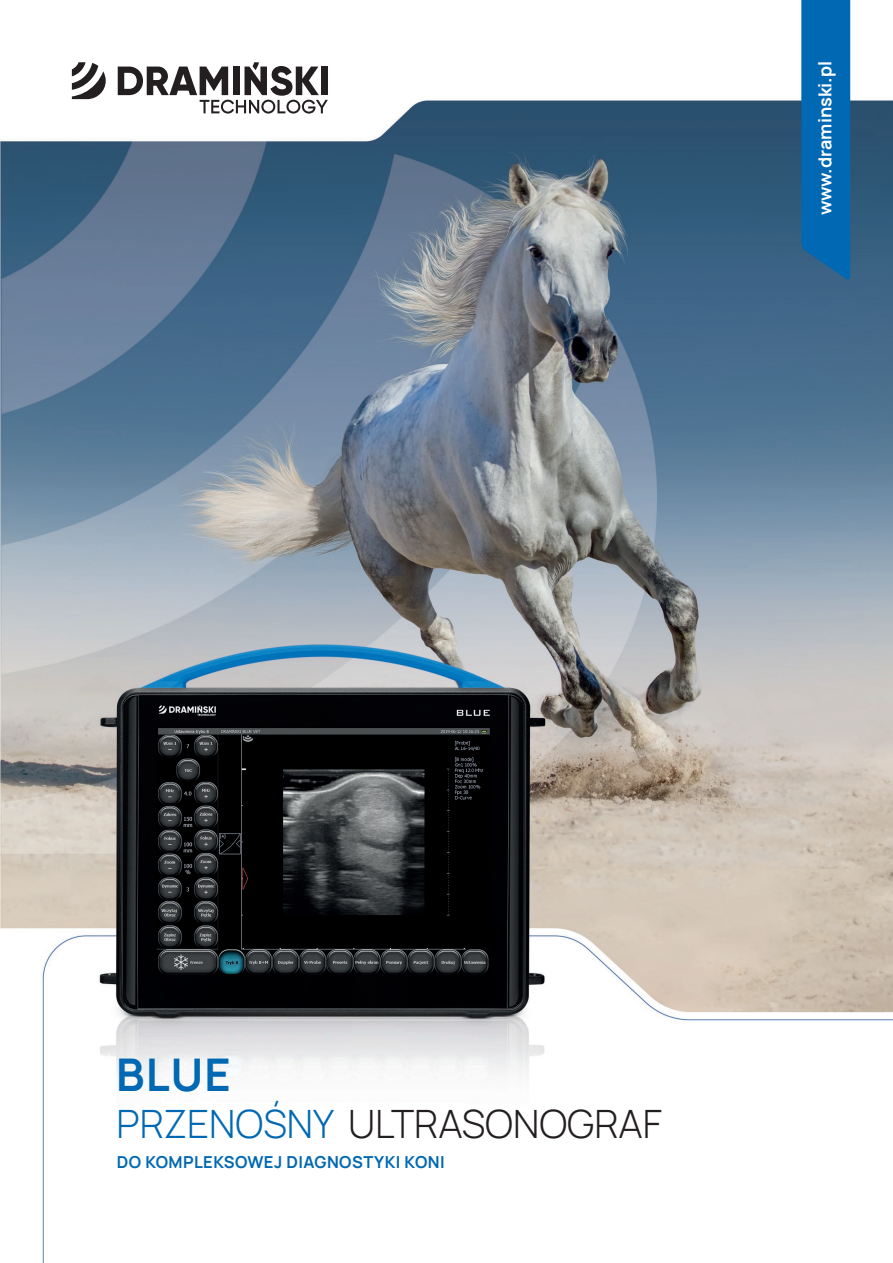
<style>
.page{position:relative;width:893px;height:1263px;background:#fff}
.page>*{position:absolute;margin:0;border:0;box-sizing:border-box;transform-origin:0 0}
.t1{font:700 45px "Manrope";color:#0168b3}
.t2{font:300 39px "Manrope";color:#231f20}
.t3{font:700 18px "Manrope";color:#fff}
.t4{font:700 16.5px "Manrope";letter-spacing:.025em;color:#0168b3}
.s1{color:#0168b3}
</style>
<div class="page">
<img style="left:0;top:0;width:893px;height:1263px">
<svg style="left:801px;top:0;width:49px;height:280px;background:#0568b0"></svg>
<svg style="left:72px;top:62px;width:34px;height:37px"></svg>
<svg style="left:118px;top:62px;width:210px;height:52px"></svg>
<p class="t3" style="left:810px;top:215px;width:156px;rotate:-90deg">www.draminski.pl</p>
<p class="t1" style="left:116px;top:1037px;width:116px">BLUE</p>
<p class="t2" style="left:117px;top:1095px;width:547px"><span class="s1">PRZENOŚNY</span> ULTRASONOGRAF</p>
<p class="t4" style="left:117px;top:1148px;width:329px">DO KOMPLEKSOWEJ DIAGNOSTYKI KONI</p>
</div>
